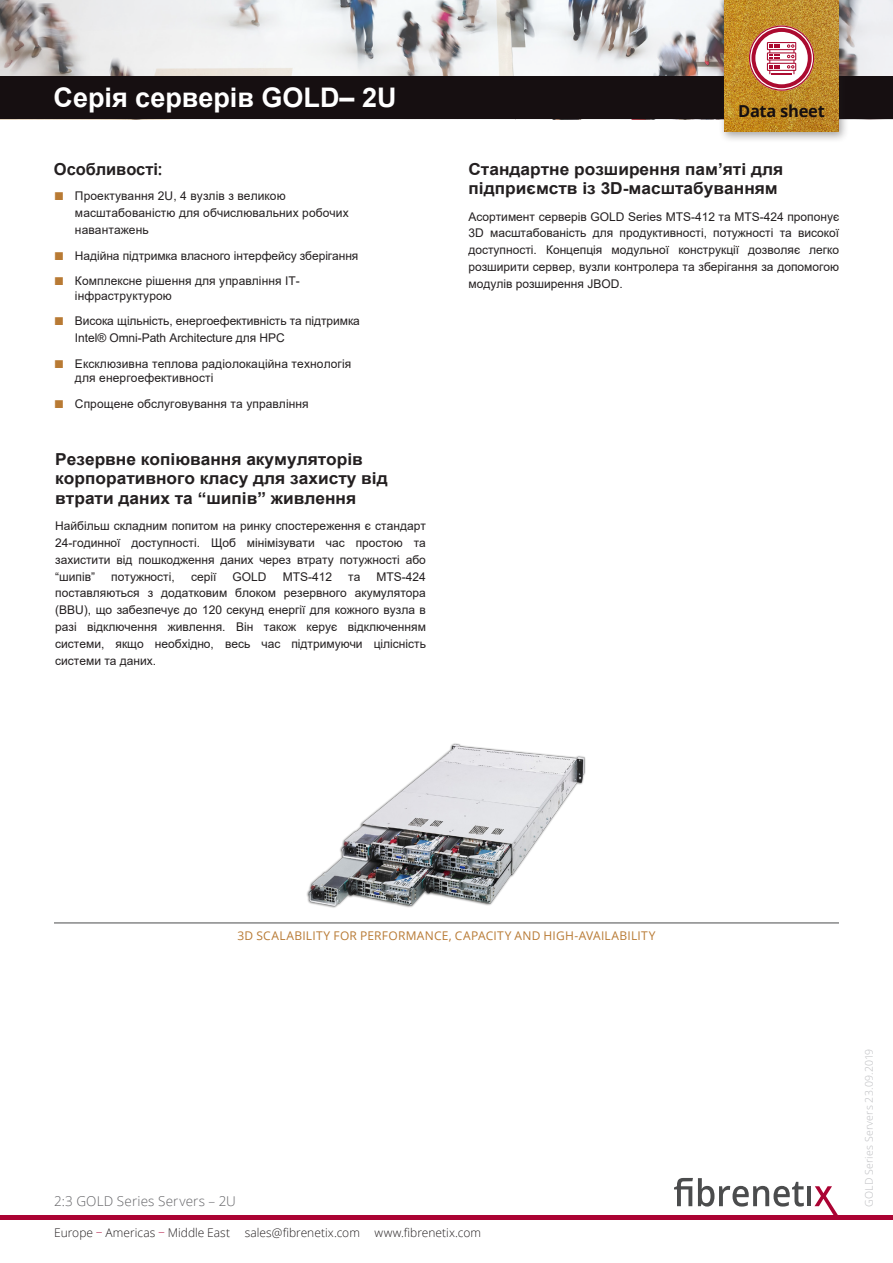
<style>
.page{position:relative;width:893px;height:1263px;background:#fff}
.page>*{position:absolute;margin:0;border:0;box-sizing:border-box;transform-origin:0 0}
.t1{font:700 27px "Arial";color:#fff}
.t2{font:700 16.5px/19.8px "Arial";color:#231f20;scale:1.05 1}
.t3{font:700 16.5px "Arial";color:#231f20}
.t4{font:700 16.5px "Open Sans";letter-spacing:-.015em;color:#160f11}
.t5{font:300 13.5px "Open Sans";letter-spacing:.01em;color:#636366}
.t6{font:12px/16.8px "Arial";color:#231f20}
.Contacts{font:300 12px "Open Sans";color:#231f20}
.t7{font:12px "Open Sans";letter-spacing:.02em;color:#b87a34}
.t8{font:300 10.5px "Open Sans";letter-spacing:.02em;color:#bcbdc0}
.s1{font-family:"Open Sans";font-weight:600}
.s2{color:#b87a34}
.s3{color:#ab0333}
</style>
<div class="page">
<img style="left:0;top:0;width:893px;height:77px">
<div style="left:0;top:77px;width:893px;height:42px;background:#160f11"></div>
<div style="left:718px;top:0;width:131px;height:144px;background:#231f20;opacity:.4"></div>
<img style="left:724px;top:0;width:115px;height:131px">
<svg style="left:749px;top:26px;width:65px;height:65px"></svg>
<hr style="left:54px;top:923px;width:785px;height:1px;background:#4b4c4d">
<img style="left:306px;top:743px;width:280px;height:165px">
<hr style="left:0;top:1215px;width:893px;height:4px;background:#ab0333">
<hr style="left:807px;top:1186px;width:4px;height:20px;background:#4b4c4d">
<svg style="left:814px;top:1186px;width:24px;height:29px"></svg>
<svg style="left:674px;top:1178px;width:130px;height:28px"></svg>
<p class="t1" style="left:54px;top:79px;width:345px">Серія серверів GOLD– 2U</p>
<p class="t3" style="left:54px;top:157px;width:110px">Особливості<span class="s1">:</span></p>
<p class="t6" style="left:75px;top:187px;width:275px;text-indent:-20px"><span class="s2">■</span> Проектування 2U, 4 вузлів з великою масштабованістю для обчислювальних робочих навантажень</p>
<p class="t6" style="left:55px;top:247px;width:305px"><span class="s2">■</span> Надійна підтримка власного інтерфейсу зберігання</p>
<p class="t6" style="left:75px;top:274px;width:226px;line-height:14.4px;text-indent:-20px"><span class="s2">■</span> Комплексне рішення для управління ІТ&shy;інфраструктурою</p>
<p class="t6" style="left:75px;top:312px;width:286px;text-indent:-20px"><span class="s2">■</span> Висока щільність, енергоефективність та підтримка<br>Intel® Omni-Path Architecture для HPC</p>
<p class="t6" style="left:75px;top:356px;width:278px;line-height:14.4px;text-indent:-20px"><span class="s2">■</span> Ексклюзивна теплова радіолокаційна технологія для енергоефективності</p>
<p class="t6" style="left:55px;top:395px;width:255px"><span class="s2">■</span> Спрощене обслуговування та управління</p>
<p class="t2" style="left:55px;top:449px;width:318px">Резервне копіювання акумуляторів корпоративного класу для захисту від втрати даних та “шипів” живлення</p>
<p class="t6" style="left:55px;top:518px;width:372px;text-align:justify">Найбільш складним попитом на ринку спостереження є стандарт 24-годинної доступності. Щоб мінімізувати час простою та захистити від пошкодження даних через втрату потужності або “шипів”</p>
<p class="t6" style="left:111px;top:568px;width:65px">потужності,</p>
<p class="t6" style="left:191px;top:568px;width:27px">серії</p>
<p class="t6" style="left:233px;top:568px;width:36px">GOLD</p>
<p class="t6" style="left:283px;top:568px;width:51px">MTS-412</p>
<p class="t6" style="left:348px;top:568px;width:14px">та</p>
<p class="t6" style="left:55px;top:568px;width:372px;text-align:justify;text-indent:321px">MTS-424 поставляються з додатковим блоком резервного акумулятора (BBU), що забезпечує до 120 секунд енергії для кожного вузла в разі відключення живлення. Він також керує відключенням системи, якщо необхідно, весь час підтримуючи цілісність системи та даних.</p>
<p class="t4" style="left:738px;top:99px;width:88px">Data sheet</p>
<p class="t2" style="left:468px;top:159px;width:301px">Стандартне розширення пам’яті для підприємств із 3D-масштабуванням</p>
<p class="t6" style="left:468px;top:208px;width:372px;text-align:justify">Асортимент серверів GOLD Series MTS-412 та MTS-424 пропонує 3D масштабованість для продуктивності, потужності та високої доступності. Концепція модульної конструкції дозволяє легко розширити сервер, вузли контролера та зберігання за допомогою модулів розширення JBOD.</p>
<p class="t7" style="left:237px;top:927px;width:420px">3D SCALABILITY FOR PERFORMANCE, CAPACITY AND HIGH-AVAILABILITY</p>
<p class="t5" style="left:54px;top:1192px;width:183px">2:3 GOLD Series Servers – 2U</p>
<p class="Contacts" style="left:54px;top:1224px;width:428px">Europe <span class="s3">−</span> Americas <span class="s3">−</span> Middle East sales@fibrenetix.com www.fibrenetix.com</p>
<p class="t8" style="left:862px;top:1207px;width:160px;rotate:-90deg">GOLD Series Servers 23.09.2019</p>
</div>
